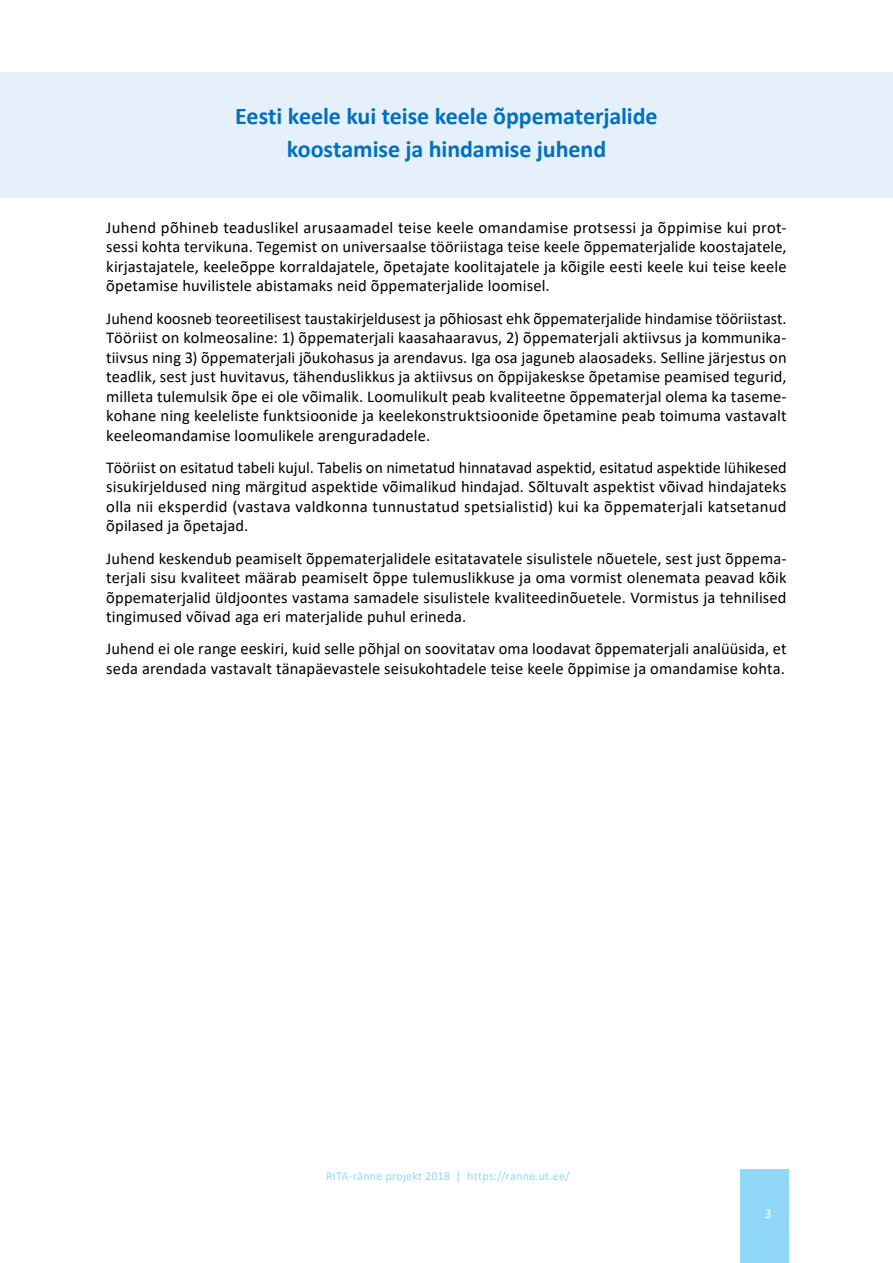
<style>
.page{position:relative;width:893px;height:1263px;background:#fff}
.page>*{position:absolute;margin:0;border:0;box-sizing:border-box;transform-origin:0 0}
.t1{font:700 24px/33px "Calibri";letter-spacing:-.005em;color:#0070c0;text-align:center}
.t2{font:16.5px/19.5px "Calibri";letter-spacing:.005em;color:#000;text-align:justify}
.t3{font:13.5px "Calibri";color:#fff}
.t4{font:12px "Calibri";letter-spacing:.02em;color:#91d8f8}
</style>
<div class="page">
<div style="left:740px;top:1169px;width:49px;height:94px;background:#91d8f8"></div>
<div style="left:0;top:72px;width:893px;height:92px;background:#e6f0fa"></div>
<div style="left:0;top:105px;width:893px;height:92px;background:#e6f0fa"></div>
<h1 class="t1" style="left:235px;top:100px;width:424px">Eesti keele kui teise keele õppematerjalide koostamise ja hindamise juhend</h1>
<p class="t2" style="left:106px;top:217px;width:682px">Juhend põhineb teaduslikel arusaamadel teise keele omandamise protsessi ja õppimise kui prot&shy;sessi kohta tervikuna. Tegemist on universaalse tööriistaga teise keele õppematerjalide koostajatele, kirjastajatele, keeleõppe korraldajatele, õpetajate koolitajatele ja kõigile eesti keele kui teise keele õpetamise huvilistele abistamaks neid õppematerjalide loomisel.</p>
<p class="t2" style="left:106px;top:308px;width:682px">Juhend koosneb teoreetilisest taustakirjeldusest ja põhiosast ehk õppematerjalide hindamise tööriistast.<br>Tööriist on kolmeosaline: 1) õppematerjali kaasahaaravus, 2) õppematerjali aktiivsus ja kommunika&shy;tiivsus ning 3) õppematerjali jõukohasus ja arendavus. Iga osa jaguneb alaosadeks. Selline järjestus on teadlik, sest just huvitavus, tähenduslikkus ja aktiivsus on õppijakeskse õpetamise peamised tegurid, milleta tulemulsik õpe ei ole võimalik. Loomulikult peab kvaliteetne õppematerjal olema ka taseme&shy;kohane ning keeleliste funktsioonide ja keelekonstruktsioonide õpetamine peab toimuma vastavalt keeleomandamise loomulikele arenguradadele.</p>
<p class="t2" style="left:106px;top:457px;width:682px">Tööriist on esitatud tabeli kujul. Tabelis on nimetatud hinnatavad aspektid, esitatud aspektide lühikesed sisukirjeldused ning märgitud aspektide võimalikud hindajad. Sõltuvalt aspektist võivad hindajateks olla nii eksperdid (vastava valdkonna tunnustatud spetsialistid) kui ka õppematerjali katsetanud õpilased ja õpetajad.</p>
<p class="t2" style="left:106px;top:548px;width:682px">Juhend keskendub peamiselt õppematerjalidele esitatavatele sisulistele nõuetele, sest just õppema&shy;terjali sisu kvaliteet määrab peamiselt õppe tulemuslikkuse ja oma vormist olenemata peavad kõik õppematerjalid üldjoontes vastama samadele sisulistele kvaliteedinõuetele. Vormistus ja tehnilised tingimused võivad aga eri materjalide puhul erineda.</p>
<p class="t2" style="left:106px;top:639px;width:682px">Juhend ei ole range eeskiri, kuid selle põhjal on soovitatav oma loodavat õppematerjali analüüsida, et seda arendada vastavalt tänapäevastele seisukohtadele teise keele õppimise ja omandamise kohta.</p>
<p class="t4" style="left:326px;top:1167px;width:245px">RITA-ränne projekt 2018 | https://ranne.ut.ee/</p>
<p class="t3" style="left:765px;top:1204px;width:8px">3</p>
</div>
